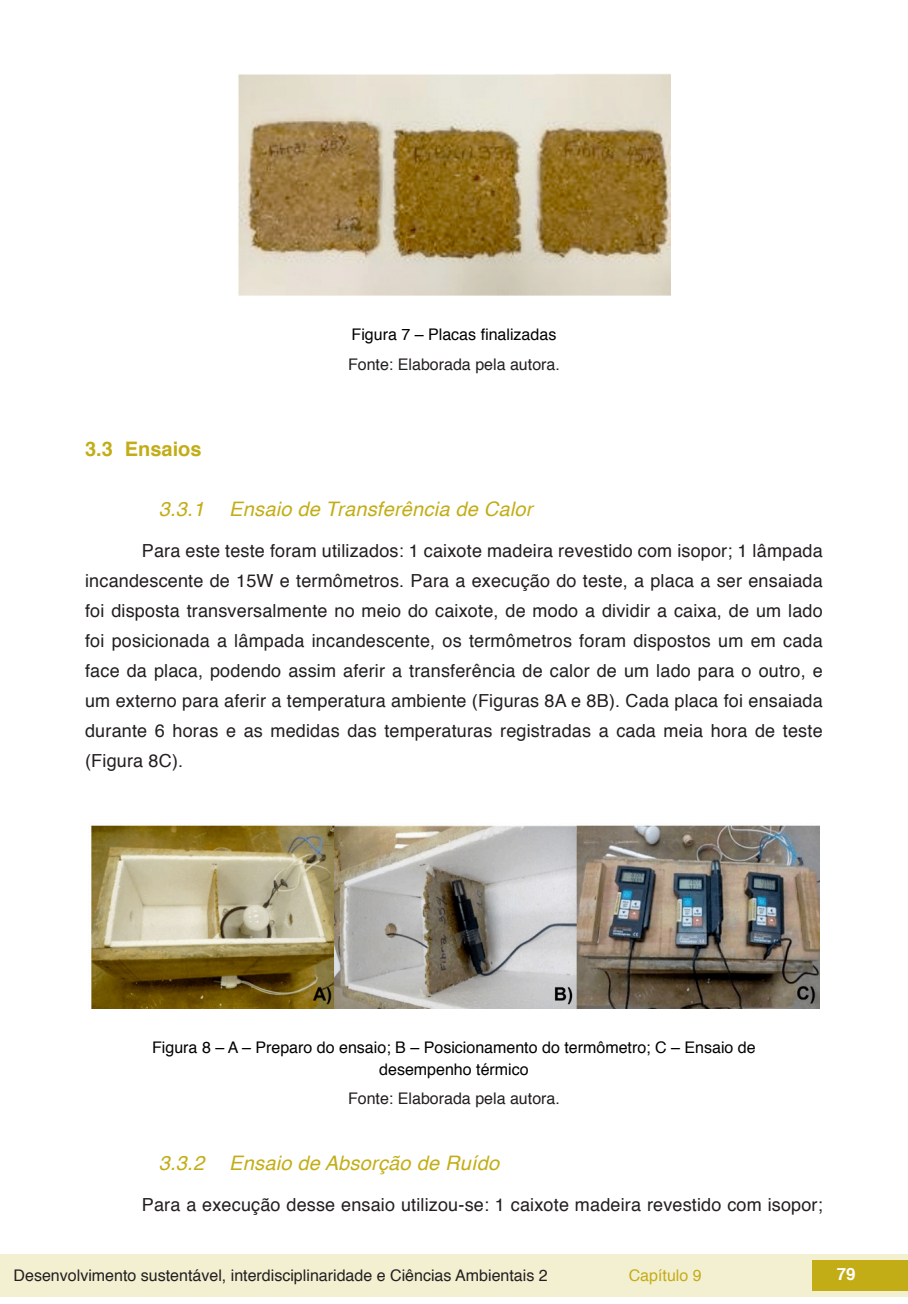
<style>
.page{position:relative;width:908px;height:1304px;background:#fff}
.page>*{position:absolute;margin:0;border:0;box-sizing:border-box;transform-origin:0 0}
.t1{font:italic 20px "Helvetica";letter-spacing:.01em;color:#c3ad17}
.t2{font:700 20px "Helvetica";color:#c3ad17}
.txt{font:18px/30px "Helvetica";letter-spacing:.01em;color:#231f20;text-align:justify}
.t3{font:700 16.8px "Helvetica";color:#fff}
.fonte_tab_gra_imag{font:16px "Helvetica";color:#231f20}
.info_tab_graf_imag{font:16px/22px "Helvetica";color:#000;text-align:center}
.t4{font:16px "Helvetica";color:#c3ad17}
</style>
<div class="page">
<div style="left:0;top:1254px;width:906px;height:43px;background:#f3efd1"></div>
<div style="left:812px;top:1261px;width:95px;height:30px;background:#c3ad17"></div>
<img style="left:238px;top:74px;width:432px;height:222px">
<img style="left:91px;top:825px;width:727px;height:183px">
<p class="t2" style="left:85px;top:433px;width:118px">3.3 Ensaios</p>
<p class="info_tab_graf_imag" style="left:351px;top:324px;width:206px">Figura 7 – Placas finalizadas</p>
<p class="fonte_tab_gra_imag" style="left:348px;top:352px;width:213px">Fonte: Elaborada pela autora.</p>
<p class="t1" style="left:159px;top:493px;width:47px">3.3.1</p>
<p class="t1" style="left:229px;top:493px;width:305px">Ensaio de Transferência de Calor</p>
<p class="txt" style="left:85px;top:536px;width:738px;text-indent:57px">Para este teste foram utilizados: 1 caixote madeira revestido com isopor; 1 lâmpada incandescente de 15W e termômetros. Para a execução do teste, a placa a ser ensaiada foi disposta transversalmente no meio do caixote, de modo a dividir a caixa, de um lado foi posicionada a lâmpada incandescente, os termômetros foram dispostos um em cada face da placa, podendo assim aferir a transferência de calor de um lado para o outro, e um externo para aferir a temperatura ambiente (Figuras 8A e 8B). Cada placa foi ensaiada durante 6 horas e as medidas das temperaturas registradas a cada meia hora de teste (Figura 8C).</p>
<p class="info_tab_graf_imag" style="left:152px;top:1037px;width:604px">Figura 8 – A – Preparo do ensaio; B – Posicionamento do termômetro; C – Ensaio de desempenho térmico</p>
<p class="fonte_tab_gra_imag" style="left:348px;top:1086px;width:213px">Fonte: Elaborada pela autora.</p>
<p class="t1" style="left:159px;top:1147px;width:47px">3.3.2</p>
<p class="t1" style="left:229px;top:1147px;width:271px">Ensaio de Absorção de Ruído</p>
<p class="txt" style="left:142px;top:1190px;width:682px">Para a execução desse ensaio utilizou-se: 1 caixote madeira revestido com isopor;</p>
<p class="fonte_tab_gra_imag" style="left:14px;top:1263px;width:535px">Desenvolvimento sustentável, interdisciplinaridade e Ciências Ambientais 2</p>
<p class="t4" style="left:628px;top:1263px;width:74px">Capítulo 9</p>
<p class="t3" style="left:836px;top:1261px;width:20px">79</p>
</div>
